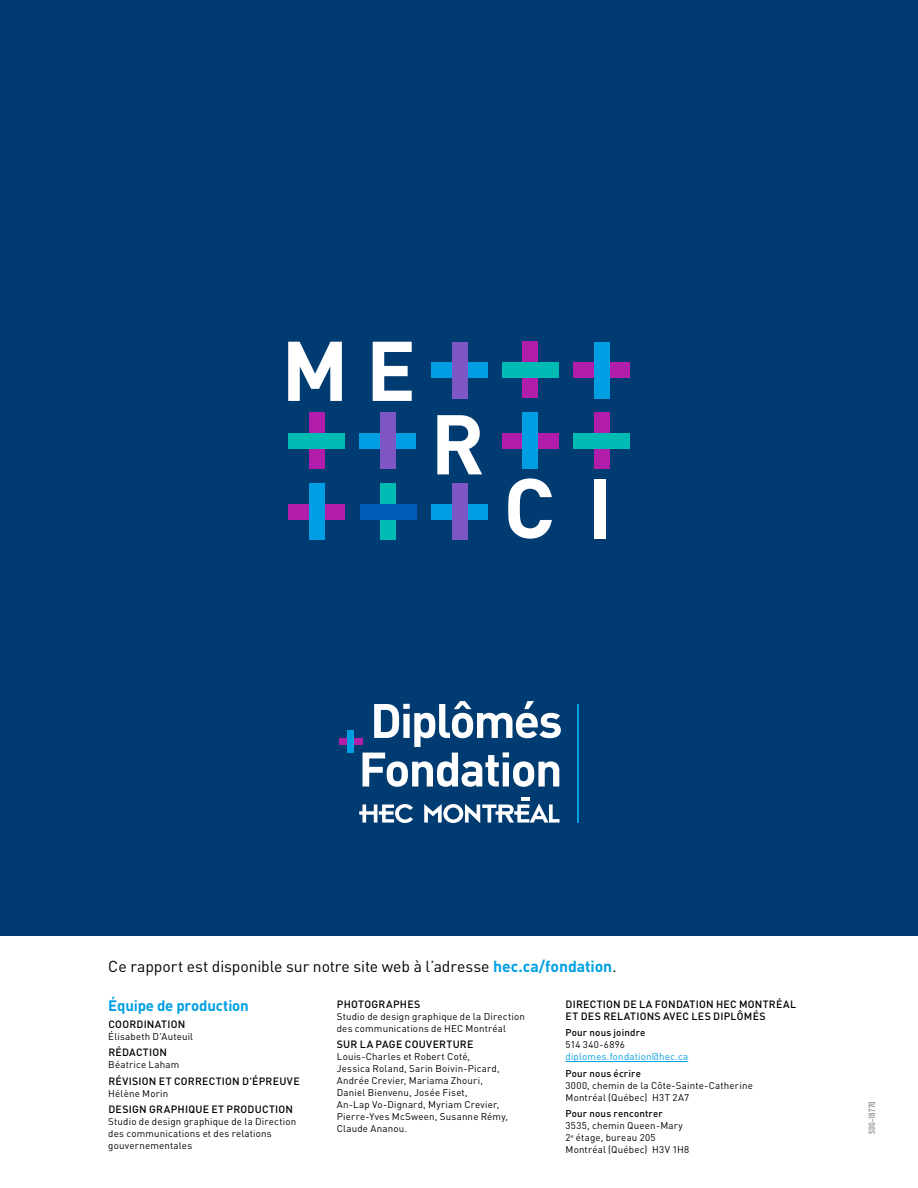
<style>
.page{position:relative;width:918px;height:1188px;background:#fff}
.page>*{position:absolute;margin:0;border:0;box-sizing:border-box;transform-origin:0 0}
.t1{font:700 83.25px "DINOT";color:#fff}
.t2{font:15.75px "DINOT";letter-spacing:-.005em;color:#000}
.t3{font:700 15px "DINOT";letter-spacing:-.015em;color:#009fe3}
.t4{font:500 10.5px/12px "DINOT";letter-spacing:.025em;color:#000}
.t5{font:9.75px/12px "DINOT";letter-spacing:.02em;color:#000}
.t6{font:500 9.75px "DINOT";letter-spacing:.02em;color:#000}
.t7{font:9.75px "DINOT";letter-spacing:.02em;color:#009fe3}
.t8{font:9px "DIN Engschrift Std";letter-spacing:.02em;color:#969798}
.s1{font-weight:700;color:#009fe3}
</style>
<div class="page">
<div style="left:0;top:0;width:918px;height:935px;background:#003b71"></div>
<div style="left:339px;top:738px;width:24px;height:6px;background:#b11cab"></div>
<div style="left:348px;top:730px;width:6px;height:23px;background:#009fe3"></div>
<svg style="left:359px;top:804px;width:54px;height:19px"></svg>
<svg style="left:424px;top:798px;width:136px;height:25px"></svg>
<hr style="left:577px;top:704px;width:2px;height:119px;background:#009fe3">
<svg style="left:363px;top:701px;width:198px;height:86px"></svg>
<div style="left:431px;top:363px;width:57px;height:15px;background:#009fe3"></div>
<div style="left:452px;top:342px;width:15px;height:56px;background:#7e57c5"></div>
<div style="left:522px;top:342px;width:16px;height:56px;background:#b11cab"></div>
<div style="left:574px;top:363px;width:56px;height:15px;background:#b11cab"></div>
<div style="left:594px;top:342px;width:16px;height:56px;background:#009fe3"></div>
<div style="left:594px;top:413px;width:16px;height:56px;background:#b11cab"></div>
<div style="left:502px;top:433px;width:56px;height:16px;background:#b11cab"></div>
<div style="left:522px;top:413px;width:16px;height:56px;background:#009fe3"></div>
<div style="left:360px;top:433px;width:56px;height:16px;background:#009fe3"></div>
<div style="left:380px;top:413px;width:16px;height:56px;background:#7e57c5"></div>
<div style="left:309px;top:413px;width:15px;height:56px;background:#b11cab"></div>
<div style="left:289px;top:504px;width:56px;height:15px;background:#b11cab"></div>
<div style="left:309px;top:484px;width:15px;height:56px;background:#009fe3"></div>
<div style="left:431px;top:504px;width:57px;height:15px;background:#009fe3"></div>
<div style="left:452px;top:484px;width:15px;height:56px;background:#7e57c5"></div>
<div style="left:380px;top:484px;width:16px;height:56px;background:#00bbb4"></div>
<div style="left:360px;top:504px;width:56px;height:15px;background:#005cb9"></div>
<div style="left:502px;top:362px;width:56px;height:16px;background:#00bbb4"></div>
<div style="left:289px;top:433px;width:56px;height:15px;background:#00bbb4"></div>
<div style="left:574px;top:433px;width:56px;height:15px;background:#00bbb4"></div>
<svg style="left:288px;top:342px;width:54px;height:59px"></svg>
<hr style="left:566px;top:1061px;width:122px;height:1px;background:#009fe3">
<h1 class="t1" style="left:366px;top:316px;width:52px">E</h1>
<h1 class="t1" style="left:430px;top:390px;width:56px">R</h1>
<h1 class="t1" style="left:503px;top:454px;width:111px">C I</h1>
<h2 class="t2" style="left:108px;top:957px;width:510px">Ce rapport est disponible sur notre site web à l’adresse <span class="s1">hec.ca/fondation</span>.</h2>
<p class="t4" style="left:566px;top:998px;width:232px">DIRECTION DE LA FONDATION HEC MONTRÉAL<br>ET DES RELATIONS AVEC LES DIPLÔMÉS</p>
<p class="t6" style="left:566px;top:1026px;width:81px">Pour nous joindre</p>
<p class="t5" style="left:566px;top:1039px;width:61px">514 340-6896</p>
<p class="t7" style="left:566px;top:1051px;width:124px">diplomes.fondation@hec.ca</p>
<p class="t6" style="left:566px;top:1067px;width:77px">Pour nous écrire</p>
<p class="t5" style="left:566px;top:1079px;width:189px">3000, chemin de la Côte-Sainte-Catherine<br>Montréal (Québec) H3T 2A7</p>
<p class="t6" style="left:566px;top:1107px;width:99px">Pour nous rencontrer</p>
<p class="t5" style="left:566px;top:1120px;width:125px">3535, chemin Queen-Mary<br>2<sup>e</sup> étage, bureau 205<br>Montréal (Québec) H3V 1H8</p>
<h3 class="t3" style="left:108px;top:996px;width:142px">Équipe de production</h3>
<p class="t4" style="left:108px;top:1018px;width:79px">COORDINATION</p>
<p class="t5" style="left:108px;top:1030px;width:86px">Élisabeth D'Auteuil</p>
<p class="t4" style="left:108px;top:1046px;width:60px">RÉDACTION</p>
<p class="t5" style="left:108px;top:1058px;width:73px">Béatrice Laham</p>
<p class="t4" style="left:108px;top:1075px;width:193px">RÉVISION ET CORRECTION D'ÉPREUVE</p>
<p class="t5" style="left:108px;top:1087px;width:61px">Hélène Morin</p>
<p class="t4" style="left:108px;top:1103px;width:186px">DESIGN GRAPHIQUE ET PRODUCTION</p>
<p class="t5" style="left:108px;top:1115px;width:190px">Studio de design graphique de la Direction des communications et des relations gouvernementales</p>
<p class="t4" style="left:337px;top:998px;width:85px">PHOTOGRAPHES</p>
<p class="t5" style="left:337px;top:1010px;width:190px">Studio de design graphique de la Direction des communications de HEC Montréal</p>
<p class="t4" style="left:337px;top:1038px;width:138px">SUR LA PAGE COUVERTURE</p>
<p class="t5" style="left:337px;top:1051px;width:173px">Louis-Charles et Robert Coté,<br>Jessica Roland, Sarin Boivin-Picard,<br>Andrée Crevier, Mariama Zhouri,<br>Daniel Bienvenu, Josée Fiset,<br>An-Lap Vo-Dignard, Myriam Crevier,<br>Pierre-Yves McSween, Susanne Rémy,<br>Claude Ananou.</p>
<p class="t8" style="left:867px;top:1134px;width:34px;rotate:-90deg">SDG-18770</p>
</div>
